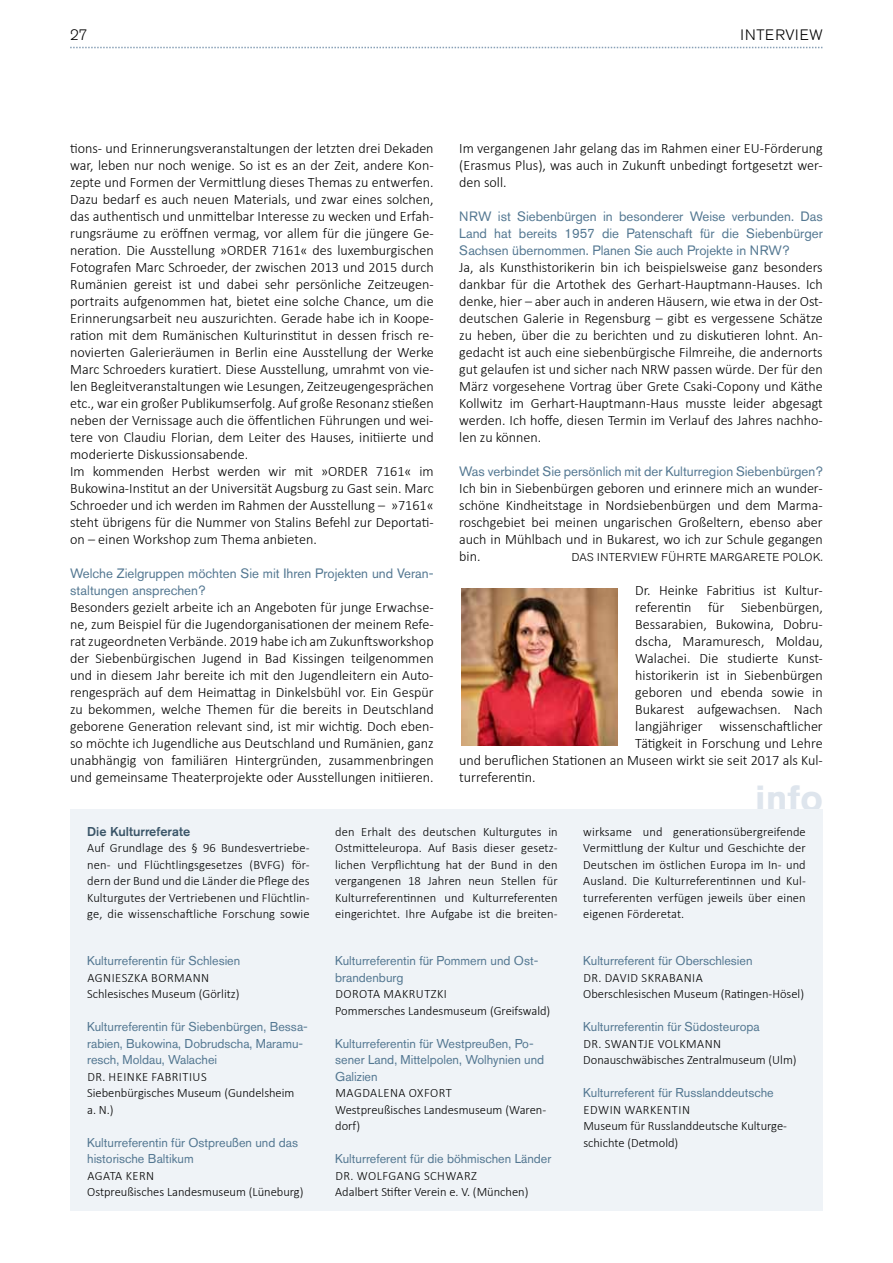
<style>
.page{position:relative;width:893px;height:1263px;background:#fff}
.page>*{position:absolute;margin:0;border:0;box-sizing:border-box;transform-origin:0 0}
.t1{font:700 36px "Akzidenz Grotesk Pro";color:#dee5ed}
.t2{font:300 15px "Akzidenz Grotesk Pro";color:#000}
.t3{font:300 14.4px/17px "Calibri";color:#000;text-align:justify}
.t4{font:13.5px/17px "Akzidenz Grotesk Pro";color:#537791}
.t5{font:300 12.75px/16.5px "Calibri";color:#000}
.t6{font:12.75px/16.5px "Akzidenz Grotesk Pro";color:#537791}
.t7{font:500 12.75px "Akzidenz Grotesk Pro";color:#3a5568}
.t8{font:300 11.25px "Akzidenz Grotesk Pro";letter-spacing:.07em;color:#000}
</style>
<div class="page">
<div style="left:70px;top:809px;width:753px;height:402px;background:#eff3f7"></div>
<img style="left:461px;top:589px;width:156px;height:156px">
<svg style="left:70px;top:47px;width:753px;height:1px"></svg>
<p class="t2" style="left:70px;top:25px;width:19px">27</p>
<p class="t2" style="left:740px;top:25px;width:81px">INTERVIEW</p>
<p class="t3" style="left:70px;top:140px;width:365px;text-align:left">tions- und Erinnerungsveranstaltungen der letzten drei Dekaden war, leben nur noch wenige. So ist es an der Zeit, andere Kon&shy;zepte und Formen der Vermittlung dieses Themas zu entwerfen.<br>Dazu bedarf es auch neuen Materials, und zwar eines solchen, das authentisch und unmittelbar Interesse zu wecken und Erfah&shy;rungsräume zu eröffnen vermag, vor allem für die jüngere Ge&shy;neration. Die Ausstellung »ORDER 7161« des luxemburgischen Fotografen Marc Schroeder, der zwischen 2013 und 2015 durch Rumänien gereist ist und dabei sehr persönliche Zeitzeugen&shy;portraits aufgenommen hat, bietet eine solche Chance, um die Erinnerungsarbeit neu auszurichten. Gerade habe ich in Koope&shy;ration mit dem Rumänischen Kulturinstitut in dessen frisch re&shy;novierten Galerieräumen in Berlin eine Ausstellung der Werke Marc Schroeders kuratiert. Diese Ausstellung, umrahmt von vie&shy;len Begleitveranstaltungen wie Lesungen, Zeitzeugengesprächen etc., war ein großer Publikumserfolg. Auf große Resonanz stießen neben der Vernissage auch die öffentlichen Führungen und wei&shy;tere von Claudiu Florian, dem Leiter des Hauses, initiierte und moderierte Diskussionsabende.<br>Im kommenden Herbst werden wir mit »ORDER 7161« im Bukowina-Institut an der Universität Augsburg zu Gast sein. Marc Schroeder und ich werden im Rahmen der Ausstellung – »7161« steht übrigens für die Nummer von Stalins Befehl zur Deportati&shy;on – einen Workshop zum Thema anbieten.</p>
<p class="t4" style="left:70px;top:565px;width:365px">Welche Zielgruppen möchten Sie mit Ihren Projekten und Veran&shy;staltungen ansprechen?</p>
<p class="t3" style="left:70px;top:599px;width:365px">Besonders gezielt arbeite ich an Angeboten für junge Erwachse&shy;ne, zum Beispiel für die Jugendorganisationen der meinem Refe&shy;rat zugeordneten Verbände. 2019 habe ich am Zukunftsworkshop der Siebenbürgischen Jugend in Bad Kissingen teilgenommen und in diesem Jahr bereite ich mit den Jugendleitern ein Auto&shy;rengespräch auf dem Heimattag in Dinkelsbühl vor. Ein Gespür zu bekommen, welche Themen für die bereits in Deutschland geborene Generation relevant sind, ist mir wichtig. Doch eben&shy;so möchte ich Jugendliche aus Deutschland und Rumänien, ganz unabhängig von familiären Hintergründen, zusammenbringen und gemeinsame Theaterprojekte oder Ausstellungen initiieren.</p>
<p class="t3" style="left:459px;top:140px;width:365px">Im vergangenen Jahr gelang das im Rahmen einer EU-Förderung (Erasmus Plus), was auch in Zukunft unbedingt fortgesetzt wer&shy;den soll.</p>
<p class="t4" style="left:459px;top:208px;width:365px;text-align:justify">NRW ist Siebenbürgen in besonderer Weise verbunden. Das Land hat bereits 1957 die Patenschaft für die Siebenbürger Sachsen übernommen. Planen Sie auch Projekte in NRW?</p>
<p class="t3" style="left:459px;top:259px;width:365px">Ja, als Kunsthistorikerin bin ich beispielsweise ganz besonders dankbar für die Artothek des Gerhart-Hauptmann-Hauses. Ich denke, hier – aber auch in anderen Häusern, wie etwa in der Ost&shy;deutschen Galerie in Regensburg – gibt es vergessene Schätze zu heben, über die zu berichten und zu diskutieren lohnt. An&shy;gedacht ist auch eine siebenbürgische Filmreihe, die andernorts gut gelaufen ist und sicher nach NRW passen würde. Der für den März vorgesehene Vortrag über Grete Csaki-Copony und Käthe Kollwitz im Gerhart-Hauptmann-Haus musste leider abgesagt werden. Ich hoffe, diesen Termin im Verlauf des Jahres nachho&shy;len zu können.</p>
<p class="t4" style="left:459px;top:463px;width:365px">Was verbindet Sie persönlich mit der Kulturregion Siebenbürgen?</p>
<p class="t3" style="left:459px;top:480px;width:365px">Ich bin in Siebenbürgen geboren und erinnere mich an wunder&shy;schöne Kindheitstage in Nordsiebenbürgen und dem Marma&shy;roschgebiet bei meinen ungarischen Großeltern, ebenso aber auch in Mühlbach und in Bukarest, wo ich zur Schule gegangen bin.</p>
<p class="t8" style="left:572px;top:550px;width:180px">DAS INTERVIEW FÜHRTE MARGARE</p>
<p class="t8" style="left:766px;top:550px;width:58px">TE POLOK.</p>
<p class="t3" style="left:635px;top:582px;width:189px">Dr. Heinke Fabritius ist Kultur-</p>
<p class="t3" style="left:635px;top:599px;width:189px">referentin für Siebenbürgen,</p>
<p class="t3" style="left:635px;top:616px;width:189px">Bessarabien, Bukowina, Dobru-</p>
<p class="t3" style="left:635px;top:633px;width:189px">dscha, Maramuresch, Moldau,</p>
<p class="t3" style="left:635px;top:650px;width:189px">Walachei. Die studierte Kunst-</p>
<p class="t3" style="left:635px;top:667px;width:189px">historikerin ist in Siebenbürgen</p>
<p class="t3" style="left:635px;top:684px;width:189px">geboren und ebenda sowie in</p>
<p class="t3" style="left:635px;top:701px;width:189px">Bukarest aufgewachsen. Nach</p>
<p class="t3" style="left:635px;top:718px;width:189px">langjähriger wissenschaftlicher</p>
<p class="t3" style="left:635px;top:735px;width:189px">Tätigkeit in Forschung und Lehre</p>
<p class="t3" style="left:459px;top:752px;width:365px">und beruflichen Stationen an Museen wirkt sie seit 2017 als Kul-</p>
<p class="t3" style="left:459px;top:769px;width:78px">turreferentin.</p>
<h1 class="t1" style="left:755px;top:775px;width:69px">info</h1>
<p class="t7" style="left:87px;top:823px;width:105px">Die Kulturreferate</p>
<p class="t5" style="left:87px;top:840px;width:224px;text-align:justify">Auf Grundlage des § 96 Bundesvertriebe&shy;nen- und Flüchtlingsgesetzes (BVFG) för&shy;dern der Bund und die Länder die Pflege des Kulturgutes der Vertriebenen und Flüchtlin&shy;ge, die wissenschaftliche Forschung sowie</p>
<p class="t6" style="left:87px;top:952px;width:155px">Kulturreferentin für Schlesien</p>
<p class="t5" style="left:87px;top:969px;width:15px">Agnieszka</p>
<p class="t5" style="left:87px;top:969px;width:154px;text-indent:64px">Bormann<br>Schlesisches Museum (Görlitz)</p>
<p class="t6" style="left:87px;top:1018px;width:222px">Kulturreferentin für Siebenbürgen, Bessa&shy;rabien, Bukowina, Dobrudscha, Maramu&shy;resch, Moldau, Walachei</p>
<p class="t5" style="left:87px;top:1068px;width:37px">Dr. Heinke</p>
<p class="t5" style="left:87px;top:1068px;width:209px;text-indent:64px">Fabritius<br>Siebenbürgisches Museum (Gundelsheim a. N.)</p>
<p class="t6" style="left:87px;top:1134px;width:212px">Kulturreferentin für Ostpreußen und das historische Baltikum</p>
<p class="t5" style="left:87px;top:1167px;width:16px">Agata</p>
<p class="t5" style="left:87px;top:1167px;width:218px;text-indent:38px">Kern<br>Ostpreußisches Landesmuseum (Lüneburg)</p>
<p class="t5" style="left:335px;top:823px;width:224px;text-align:justify">den Erhalt des deutschen Kulturgutes in Ostmitteleuropa. Auf Basis dieser gesetz&shy;lichen Verpflichtung hat der Bund in den vergangenen 18 Jahren neun Stellen für Kulturreferentinnen und Kulturreferenten eingerichtet. Ihre Aufgabe ist die breiten-</p>
<p class="t5" style="left:583px;top:823px;width:224px;text-align:justify">wirksame und generationsübergreifende Vermittlung der Kultur und Geschichte der Deutschen im östlichen Europa im In- und Ausland. Die Kulturreferentinnen und Kul&shy;turreferenten verfügen jeweils über einen eigenen Förderetat.</p>
<p class="t6" style="left:335px;top:952px;width:205px">Kulturreferentin für Pommern und Ost&shy;brandenburg</p>
<p class="t5" style="left:335px;top:986px;width:17px">Dorota</p>
<p class="t5" style="left:335px;top:986px;width:217px;text-indent:48px">Makrutzki<br>Pommersches Landesmuseum (Greifswald)</p>
<p class="t6" style="left:335px;top:1035px;width:211px">Kulturreferentin für Westpreußen, Po&shy;sener Land, Mittelpolen, Wolhynien und<br>Galizien</p>
<p class="t5" style="left:335px;top:1084px;width:20px">Magdalena</p>
<p class="t5" style="left:335px;top:1084px;width:212px;text-indent:74px">Oxfort<br>Westpreußisches Landesmuseum (Waren&shy;dorf)</p>
<p class="t6" style="left:335px;top:1150px;width:218px">Kulturreferent für die böhmischen Länder</p>
<p class="t5" style="left:335px;top:1167px;width:41px">Dr. Wolfgang</p>
<p class="t5" style="left:335px;top:1167px;width:195px;text-align:center">Schwarz<br>Adalbert Stifter Verein e. V. (München)</p>
<p class="t6" style="left:583px;top:952px;width:171px">Kulturreferent für Oberschlesien</p>
<p class="t5" style="left:584px;top:969px;width:37px">Dr. David</p>
<p class="t5" style="left:583px;top:969px;width:222px;text-indent:58px">Skrabania<br>Oberschlesischen Museum (Ratingen-Hösel)</p>
<p class="t6" style="left:583px;top:1018px;width:178px">Kulturreferentin für Südosteuropa</p>
<p class="t5" style="left:584px;top:1035px;width:36px">Dr. Swantje</p>
<p class="t5" style="left:583px;top:1035px;width:215px;text-indent:74px">Volkmann<br>Donauschwäbisches Zentralmuseum (Ulm)</p>
<p class="t6" style="left:583px;top:1084px;width:192px">Kulturreferent für Russlanddeutsche</p>
<p class="t5" style="left:584px;top:1101px;width:15px">Edwin</p>
<p class="t5" style="left:583px;top:1101px;width:205px;text-indent:41px">Warkentin<br>Museum für Russlanddeutsche Kulturge&shy;schichte (Detmold)</p>
</div>
